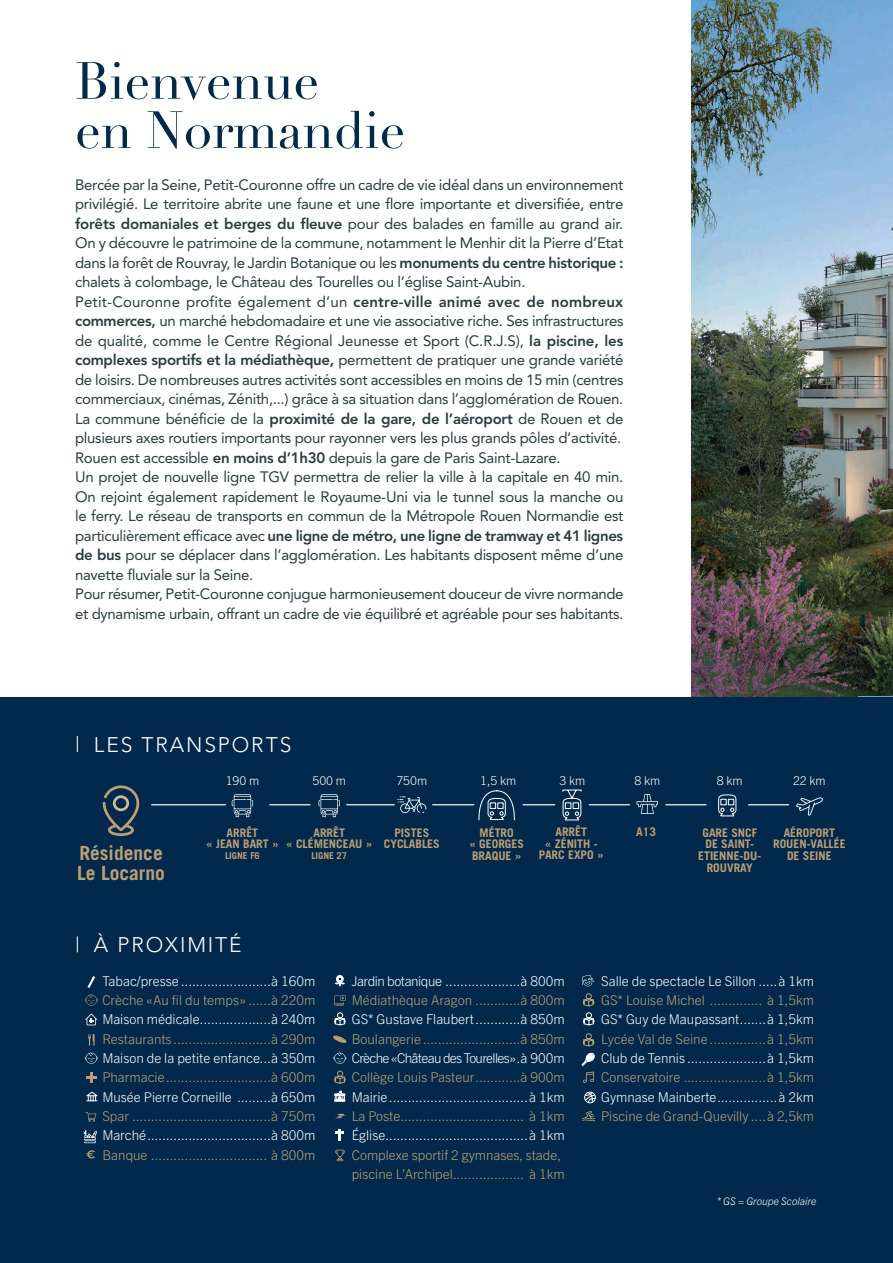
<style>
.page{position:relative;width:893px;height:1263px;background:#fff}
.page>*{position:absolute;margin:0;border:0;box-sizing:border-box;transform-origin:0 0}
.t1{font:51.45px/49.2px "Didot";color:#02294c}
.t2{font:300 21px "Avenir LT Std";letter-spacing:.09em;color:#fff}
.t3{font:700 19.5px/19.5px "Trade Gothic LT Std";color:#bb9f74}
.t4{font:15px/19.5px "Avenir LT Std";letter-spacing:-.02em;color:#2a3d3f}
.t5{font:300 13.5px/19.4px "Trade Gothic Next LT Pro";color:#bb9f74}
.t6{font:300 13.5px "Trade Gothic Next LT Pro";color:#fff}
.t7{font:300 13.5px "Trade Gothic Next LT Pro";letter-spacing:-.03em;color:#fff}
.t8{font:300 13.5px "Trade Gothic Next LT Pro";letter-spacing:-.05em;color:#fff}
.t9{font:300 12.15px "Trade Gothic Next LT Pro";color:#fff}
.t10{font:700 11.85px/11.9px "Trade Gothic LT Std";color:#bb9f74;text-align:center}
.t11{font:italic 300 10.5px "Trade Gothic Next LT Pro";color:#fff}
.t12{font:700 9.45px "Trade Gothic LT Std";color:#bb9f74}
.s1{font-weight:800}
</style>
<div class="page">
<img style="left:691px;top:0;width:202px;height:697px">
<div style="left:0;top:697px;width:893px;height:566px;background:#02294c"></div>
<svg style="left:77px;top:736px;width:1px;height:16px"></svg>
<svg style="left:77px;top:936px;width:1px;height:16px"></svg>
<hr style="left:270px;top:804px;width:40px;height:1px;background:#fff">
<hr style="left:347px;top:804px;width:47px;height:1px;background:#fff">
<hr style="left:152px;top:804px;width:74px;height:1px;background:#fff">
<hr style="left:748px;top:804px;width:41px;height:1px;background:#fff">
<hr style="left:433px;top:804px;width:41px;height:1px;background:#fff">
<hr style="left:523px;top:804px;width:32px;height:1px;background:#fff">
<hr style="left:589px;top:804px;width:40px;height:1px;background:#fff">
<hr style="left:666px;top:804px;width:40px;height:1px;background:#fff">
<svg style="left:103px;top:785px;width:36px;height:51px"></svg>
<svg style="left:796px;top:797px;width:27px;height:18px"></svg>
<svg style="left:637px;top:794px;width:21px;height:20px"></svg>
<svg style="left:397px;top:796px;width:29px;height:17px"></svg>
<svg style="left:333px;top:1035px;width:14px;height:8px"></svg>
<svg style="left:582px;top:1111px;width:13px;height:11px"></svg>
<svg style="left:335px;top:1130px;width:9px;height:11px"></svg>
<svg style="left:335px;top:1114px;width:12px;height:4px"></svg>
<svg style="left:85px;top:1112px;width:11px;height:10px"></svg>
<svg style="left:583px;top:993px;width:11px;height:13px"></svg>
<svg style="left:583px;top:1033px;width:11px;height:13px"></svg>
<svg style="left:334px;top:1070px;width:12px;height:14px"></svg>
<svg style="left:232px;top:794px;width:21px;height:23px"></svg>
<svg style="left:83px;top:1130px;width:14px;height:13px"></svg>
<svg style="left:582px;top:975px;width:12px;height:12px"></svg>
<svg style="left:584px;top:1092px;width:12px;height:11px"></svg>
<svg style="left:85px;top:1053px;width:13px;height:11px"></svg>
<svg style="left:333px;top:1053px;width:13px;height:11px"></svg>
<svg style="left:85px;top:994px;width:13px;height:12px"></svg>
<svg style="left:334px;top:1091px;width:11px;height:11px"></svg>
<svg style="left:86px;top:1150px;width:9px;height:8px"></svg>
<svg style="left:334px;top:1012px;width:12px;height:13px"></svg>
<svg style="left:583px;top:1012px;width:12px;height:13px"></svg>
<svg style="left:582px;top:1052px;width:13px;height:31px"></svg>
<svg style="left:87px;top:976px;width:8px;height:12px"></svg>
<svg style="left:88px;top:1034px;width:7px;height:12px"></svg>
<svg style="left:319px;top:794px;width:21px;height:23px"></svg>
<svg style="left:478px;top:790px;width:37px;height:31px"></svg>
<svg style="left:562px;top:789px;width:20px;height:32px"></svg>
<svg style="left:718px;top:794px;width:19px;height:23px"></svg>
<svg style="left:85px;top:1013px;width:12px;height:12px"></svg>
<svg style="left:86px;top:1072px;width:10px;height:10px"></svg>
<svg style="left:86px;top:1091px;width:12px;height:10px"></svg>
<svg style="left:335px;top:975px;width:10px;height:12px"></svg>
<svg style="left:334px;top:995px;width:12px;height:11px"></svg>
<svg style="left:335px;top:1150px;width:10px;height:11px"></svg>
<h1 class="t1" style="left:75px;top:57px;width:332px">Bienvenue<br>en Normandie</h1>
<p class="t4" style="left:75px;top:175px;width:550px">Bercée par la Seine, Petit-Couronne offre un cadre de vie idéal dans un environnement privilégié. Le territoire abrite une faune et une flore importante et diversifiée, entre <span class="s1">forêts domaniales et berges du fleuve</span> pour des balades en famille au grand air.<br>On y découvre le patrimoine de la commune, notamment le Menhir dit la Pierre d’Etat dans la forêt de Rouvray, le Jardin Botanique ou les <span class="s1">monuments du centre historique : </span>chalets à colombage, le Château des Tourelles ou l’église Saint-Aubin.<br>Petit-Couronne profite également d’un <span class="s1">centre-ville animé avec de nombreux commerces,</span> un marché hebdomadaire et une vie associative riche. Ses infrastructures de qualité, comme le Centre Régional Jeunesse et Sport (C.R.J.S), <span class="s1">la piscine, les complexes sportifs et la médiathèque,</span> permettent de pratiquer une grande variété de loisirs. De nombreuses autres activités sont accessibles en moins de 15 min (centres commerciaux, cinémas, Zénith,...) grâce à sa situation dans l’agglomération de Rouen.<br>La commune bénéficie de la <span class="s1">proximité de la gare, de l’aéroport</span> de Rouen et de plusieurs axes routiers importants pour rayonner vers les plus grands pôles d’activité.<br>Rouen est accessible <span class="s1">en moins d’1h30</span> depuis la gare de Paris Saint-Lazare.<br>Un projet de nouvelle ligne TGV permettra de relier la ville à la capitale en 40 min.<br>On rejoint également rapidement le Royaume-Uni via le tunnel sous la manche ou le ferry. Le réseau de transports en commun de la Métropole Rouen Normandie est particulièrement efficace avec <span class="s1">une ligne de métro, une ligne de tramway et 41 lignes de bus</span> pour se déplacer dans l’agglomération. Les habitants disposent même d’une navette fluviale sur la Seine.<br>Pour résumer, Petit-Couronne conjugue harmonieusement douceur de vivre normande et dynamisme urbain, offrant un cadre de vie équilibré et agréable pour ses habitants.</p>
<h2 class="t2" style="left:94px;top:732px;width:199px">LES TRANSPORTS</h2>
<p class="t9" style="left:226px;top:772px;width:35px">190 m</p>
<p class="t9" style="left:312px;top:772px;width:35px">500 m</p>
<p class="t9" style="left:396px;top:772px;width:32px">750m</p>
<p class="t9" style="left:634px;top:772px;width:27px">8 km</p>
<p class="t9" style="left:560px;top:772px;width:27px">3 km</p>
<p class="t9" style="left:480px;top:772px;width:38px">1,5 km</p>
<h3 class="t3" style="left:77px;top:843px;width:89px">Résidence<br>Le Locarno</h3>
<p class="t10" style="left:206px;top:826px;width:74px">ARRÊT<br>« JEAN BART »</p>
<p class="t12" style="left:225px;top:850px;width:36px">LIGNE F6</p>
<p class="t10" style="left:286px;top:826px;width:88px">ARRÊT<br>« CLÉMENCEAU »</p>
<p class="t12" style="left:311px;top:850px;width:37px">LIGNE 27</p>
<p class="t10" style="left:384px;top:826px;width:57px">PISTES<br>CYCLABLES</p>
<p class="t10" style="left:469px;top:826px;width:56px">MÉTRO<br>« GEORGES<br>BRAQUE »</p>
<p class="t10" style="left:539px;top:825px;width:66px">ARRÊT<br>« ZÉNITH -<br>PARC EXPO »</p>
<p class="t10" style="left:636px;top:825px;width:21px">A13</p>
<h2 class="t2" style="left:94px;top:933px;width:149px">À PROXIMITÉ</h2>
<p class="t9" style="left:717px;top:772px;width:27px">8 km</p>
<p class="t9" style="left:793px;top:772px;width:34px">22 km</p>
<p class="t10" style="left:698px;top:826px;width:65px">GARE SNCF<br>DE SAINT-<br>ETIENNE-DU-<br>ROUVRAY</p>
<p class="t10" style="left:773px;top:826px;width:74px">AÉROPORT<br>ROUEN-VALLÉE<br>DE SEINE</p>
<p class="t6" style="left:102px;top:971px;width:215px">Tabac/presse ........................à 160m</p>
<p class="t5" style="left:102px;top:989px;width:215px">Crèche «Au fil du temps» ......à 220m</p>
<p class="t6" style="left:102px;top:1010px;width:215px">Maison médicale ...................à 240m</p>
<p class="t5" style="left:102px;top:1028px;width:215px">Restaurants ..........................à 290m</p>
<p class="t6" style="left:102px;top:1048px;width:215px">Maison de la petite enfance...à 350m</p>
<p class="t5" style="left:102px;top:1067px;width:215px">Pharmacie ............................à 600m</p>
<p class="t6" style="left:102px;top:1087px;width:215px">Musée Pierre Corneille .........à 650m</p>
<p class="t5" style="left:102px;top:1105px;width:215px">Spar .....................................à 750m</p>
<p class="t6" style="left:102px;top:1126px;width:215px">Marché .................................à 800m</p>
<p class="t5" style="left:102px;top:1144px;width:215px">Banque ............................... à 800m</p>
<p class="t7" style="left:352px;top:971px;width:215px">Jardin botanique ....................à 800m</p>
<p class="t5" style="left:352px;top:989px;width:215px">Médiathèque Aragon ............à 800m</p>
<p class="t6" style="left:352px;top:1010px;width:215px">GS* Gustave Flaubert ............à 850m</p>
<p class="t5" style="left:352px;top:1028px;width:215px">Boulangerie ..........................à 850m</p>
<p class="t8" style="left:352px;top:1048px;width:215px">Crèche «Château des Tourelles» .à 900m</p>
<p class="t5" style="left:352px;top:1067px;width:215px">Collège Louis Pasteur ............à 900m</p>
<p class="t6" style="left:352px;top:1087px;width:215px">Mairie .....................................à 1km</p>
<p class="t5" style="left:352px;top:1105px;width:215px">La Poste ................................. à 1km</p>
<p class="t6" style="left:352px;top:1126px;width:215px">Église ......................................à 1km</p>
<p class="t5" style="left:352px;top:1144px;width:215px">Complexe sportif 2 gymnases, stade, piscine L’Archipel ................... à 1km</p>
<p class="t6" style="left:601px;top:971px;width:215px">Salle de spectacle Le Sillon .....à 1km</p>
<p class="t5" style="left:601px;top:989px;width:215px">GS* Louise Michel .............. à 1,5km</p>
<p class="t6" style="left:601px;top:1010px;width:215px">GS* Guy de Maupassant .......à 1,5km</p>
<p class="t5" style="left:601px;top:1028px;width:215px">Lycée Val de Seine ...............à 1,5km</p>
<p class="t6" style="left:601px;top:1048px;width:215px">Club de Tennis .....................à 1,5km</p>
<p class="t5" style="left:601px;top:1067px;width:215px">Conservatoire ......................à 1,5km</p>
<p class="t6" style="left:601px;top:1087px;width:215px">Gymnase Mainberte ................à 2km</p>
<p class="t5" style="left:601px;top:1105px;width:215px">Piscine de Grand-Quevilly ....à 2,5km</p>
<p class="t11" style="left:717px;top:1194px;width:101px">* GS = Groupe Scolaire</p>
</div>
